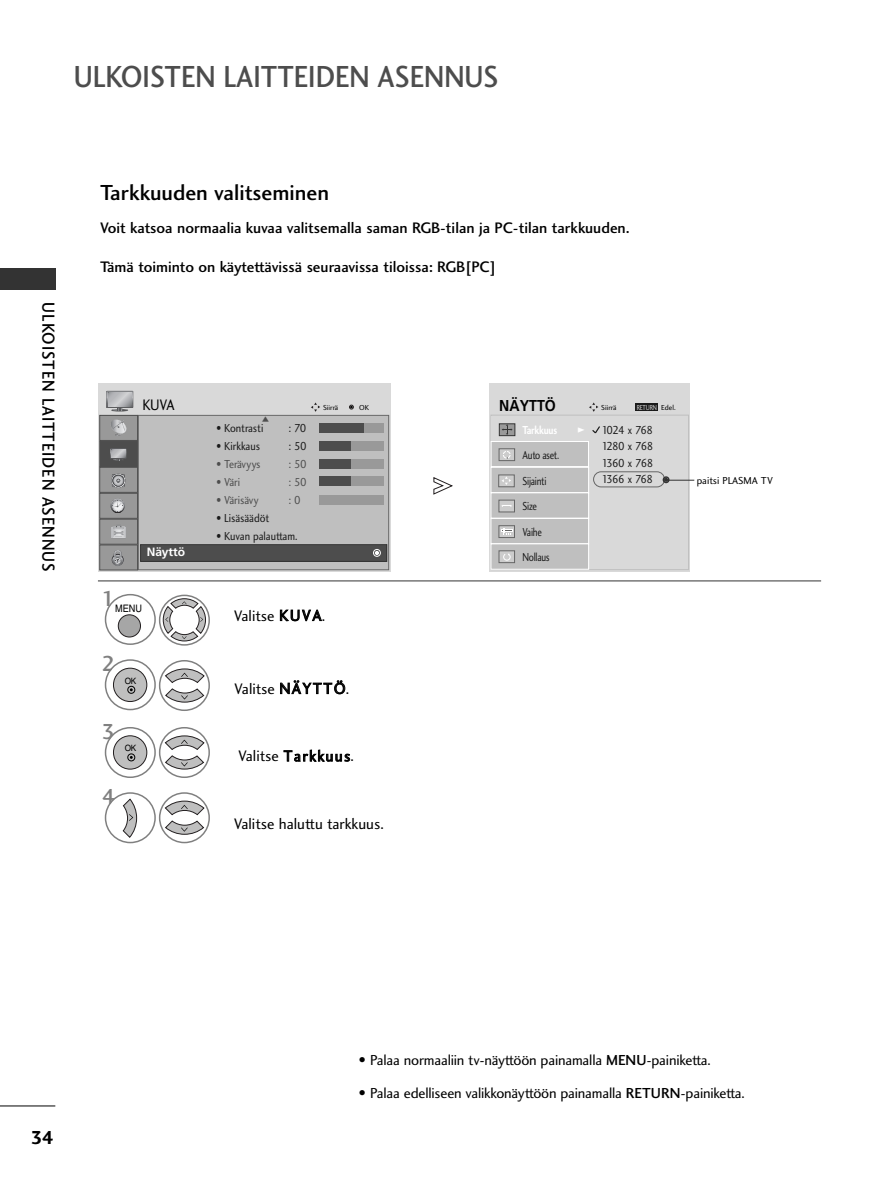
<style>
.page{position:relative;width:893px;height:1190px;background:#fff}
.page>*{position:absolute;margin:0;border:0;box-sizing:border-box;transform-origin:0 0}
.t1{font:31.5px "Charlotte Sans Medium Plain";color:#4d4d4d;scale:.9 1}
.t2{font:22.5px "Charlotte Sans Medium Plain";color:#000}
.t3{font:22.5px "Charlotte Sans Medium Plain";color:#808080}
.t4{font:19.5px "Charlotte Sans Bold Plain";color:#000}
.t5{font:18px "Charlotte Sans Medium Plain";letter-spacing:.06em;color:#000;scale:.9 1}
.t6{font:15.75px "Charlotte Sans Medium Plain";color:#000}
.t7{font:15.75px "Charlotte Sans Book Plain";color:#000}
.t8{font:15.75px "Charlotte Sans Book Plain";letter-spacing:.09em;color:#000}
.t9{font:700 15.75px "Frutiger";color:#000;scale:.9 1}
.t10{font:15.75px "Charlotte Sans Book Plain";color:#000;scale:.9 1}
.t11{font:15px "Charlotte Sans Book Plain";letter-spacing:-.01em;color:#000}
.t12{font:12px/16.5px "Charlotte Sans Book Plain";letter-spacing:-.03em;color:#1a1a1a;text-align:justify;scale:.9 1}
.t13{font:12px/25.5px "Charlotte Sans Book Plain";letter-spacing:-.03em;color:#1a1a1a;scale:.8 1}
.t14{font:12px "Charlotte Sans Book Plain";letter-spacing:-.005em;color:#1a1a1a;scale:.9 1}
.t15{font:12px "Charlotte Sans Book Plain";letter-spacing:-.005em;color:#4d4d4d;scale:.9 1}
.t16{font:12px "Charlotte Sans Book Plain";color:#1a1a1a;scale:.9 1}
.t17{font:12px "Charlotte Sans Book Plain";letter-spacing:-.035em;color:#4d4d4d;scale:.9 1}
.t18{font:12px "Charlotte Sans Bold Plain";letter-spacing:-.03em;color:#fff;scale:.8 1}
.t19{font:700 12px "Frutiger";letter-spacing:-.005em;color:#fff}
.t20{font:10.5px "Charlotte Sans Book Plain";color:#000}
.t21{font:10.35px "Helvetica";color:#000;scale:.89 1}
.t22{font:8.7px "Helvetica";color:#000;scale:.94 1}
.t23{font:7.5px "Charlotte Sans Book Plain";color:#000}
.t24{font:7.5px "Charlotte Sans Book Plain";letter-spacing:-.03em;color:#d9d9d9;scale:.8 1}
.t25{font:6px "FZDING33";color:#4d4d4d;scale:1.25 1}
.t26{font:6px "FZDING33";color:#fff;scale:1.25 1}
.s1{color:#000}
.s2{font-size:15.75px}
.s3{font-family:"Charlotte Sans Medium Plain"}
</style>
<div class="page">
<hr style="left:0;top:1105px;width:55px;height:1px;background:#000">
<div style="left:0;top:268px;width:55px;height:21px;background:#333"></div>
<div style="left:489px;top:383px;width:201px;height:188px;background:#d9d9d9"></div>
<div style="left:490px;top:415px;width:199px;height:155px;border:1px solid #bfbfbf"></div>
<svg style="left:433px;top:477px;width:20px;height:17px"></svg>
<hr style="left:98px;top:580px;width:723px;height:1px;background:#333">
<div style="left:98px;top:383px;width:293px;height:188px;background:#d9d9d9"></div>
<div style="left:100px;top:415px;width:37px;height:25px;background:#999"></div>
<svg style="left:111px;top:419px;width:16px;height:17px"></svg>
<div style="left:99px;top:415px;width:39px;height:25px;border:1px solid #4d4d4d"></div>
<div style="left:100px;top:442px;width:37px;height:24px;background:#4d4d4d"></div>
<svg style="left:110px;top:448px;width:16px;height:10px"></svg>
<svg style="left:111px;top:449px;width:14px;height:11px"></svg>
<div style="left:99px;top:441px;width:39px;height:26px;border:1px solid #4d4d4d"></div>
<div style="left:100px;top:467px;width:37px;height:25px;background:#999"></div>
<svg style="left:111px;top:473px;width:14px;height:14px"></svg>
<div style="left:99px;top:467px;width:39px;height:25px;border:1px solid #4d4d4d"></div>
<div style="left:100px;top:493px;width:37px;height:25px;background:#999"></div>
<svg style="left:111px;top:499px;width:14px;height:14px"></svg>
<div style="left:99px;top:493px;width:39px;height:25px;border:1px solid #4d4d4d"></div>
<div style="left:100px;top:519px;width:37px;height:25px;background:#999"></div>
<svg style="left:111px;top:525px;width:15px;height:13px"></svg>
<div style="left:99px;top:519px;width:39px;height:25px;border:1px solid #4d4d4d"></div>
<div style="left:100px;top:545px;width:37px;height:25px;background:#999"></div>
<svg style="left:112px;top:550px;width:11px;height:16px"></svg>
<div style="left:99px;top:544px;width:39px;height:26px;border:1px solid #4d4d4d"></div>
<svg style="left:106px;top:391px;width:27px;height:17px"></svg>
<svg style="left:131px;top:392px;width:1px;height:15px"></svg>
<svg style="left:108px;top:392px;width:23px;height:19px"></svg>
<svg style="left:311px;top:402px;width:9px;height:10px"></svg>
<div style="left:138px;top:415px;width:250px;height:154px;background:#bfbfbf"></div>
<div style="left:138px;top:415px;width:251px;height:155px;border:1px solid #666"></div>
<svg style="left:349px;top:405px;width:4px;height:4px"></svg>
<div style="left:320px;top:423px;width:64px;height:10px;background:#999"></div>
<div style="left:320px;top:423px;width:44px;height:10px;background:#4d4d4d"></div>
<div style="left:320px;top:441px;width:64px;height:10px;background:#999"></div>
<div style="left:320px;top:441px;width:31px;height:10px;background:#4d4d4d"></div>
<div style="left:320px;top:459px;width:64px;height:10px;background:#999"></div>
<div style="left:320px;top:459px;width:31px;height:10px;background:#4d4d4d"></div>
<div style="left:320px;top:477px;width:64px;height:9px;background:#999"></div>
<div style="left:320px;top:477px;width:31px;height:9px;background:#4d4d4d"></div>
<div style="left:320px;top:495px;width:64px;height:9px;background:#999"></div>
<div style="left:141px;top:545px;width:245px;height:16px;background:#4d4d4d"></div>
<div style="left:140px;top:544px;width:247px;height:18px;border:1px solid #333"></div>
<svg style="left:375px;top:551px;width:4px;height:3px"></svg>
<div style="left:373px;top:549px;width:8px;height:7px;border:1px solid #fff;border-radius:50%"></div>
<svg style="left:589px;top:402px;width:9px;height:10px"></svg>
<div style="left:491px;top:442px;width:97px;height:24px;background:#bfbfbf"></div>
<div style="left:491px;top:441px;width:97px;height:26px;border:1px solid #fff"></div>
<div style="left:499px;top:448px;width:16px;height:13px;background:#ccc;border:1px solid #666"></div>
<svg style="left:503px;top:451px;width:7px;height:7px"></svg>
<div style="left:491px;top:416px;width:97px;height:25px;background:#d9d9d9"></div>
<div style="left:499px;top:423px;width:16px;height:13px;background:#999;border:1px solid #333"></div>
<svg style="left:501px;top:424px;width:11px;height:11px"></svg>
<div style="left:491px;top:467px;width:97px;height:25px;background:#bfbfbf"></div>
<div style="left:490px;top:467px;width:99px;height:26px;border:1px solid #fff"></div>
<div style="left:498px;top:475px;width:16px;height:12px;background:#ccc;border:1px solid #666"></div>
<svg style="left:501px;top:476px;width:10px;height:9px"></svg>
<div style="left:491px;top:493px;width:97px;height:25px;background:#bfbfbf"></div>
<div style="left:490px;top:492px;width:99px;height:26px;border:1px solid #fff"></div>
<div style="left:498px;top:500px;width:16px;height:12px;background:#ccc;border:1px solid #666"></div>
<svg style="left:501px;top:505px;width:11px;height:2px"></svg>
<div style="left:491px;top:519px;width:97px;height:24px;background:#bfbfbf"></div>
<div style="left:490px;top:518px;width:99px;height:26px;border:1px solid #fff"></div>
<div style="left:498px;top:525px;width:16px;height:13px;background:#ccc;border:1px solid #666"></div>
<svg style="left:501px;top:528px;width:11px;height:7px"></svg>
<div style="left:491px;top:544px;width:97px;height:25px;background:#bfbfbf"></div>
<div style="left:490px;top:543px;width:99px;height:26px;border:1px solid #fff"></div>
<svg style="left:499px;top:550px;width:15px;height:13px"></svg>
<svg style="left:503px;top:553px;width:7px;height:7px"></svg>
<svg style="left:592px;top:426px;width:8px;height:8px"></svg>
<svg style="left:104px;top:594px;width:106px;height:52px"></svg>
<svg style="left:104px;top:659px;width:106px;height:185px"></svg>
<div style="left:635px;top:403px;width:23px;height:8px;background:#1a1a1a"></div>
<div style="left:593px;top:471px;width:71px;height:16px;border:1px solid #666;border-radius:8px"></div>
<svg style="left:665px;top:478px;width:29px;height:4px"></svg>
<div style="left:662px;top:476px;width:7px;height:7px;border:2px solid #333;border-radius:50%"></div>
<h1 class="t1" style="left:74px;top:64px;width:473px">ULKOISTEN LAITTEIDEN ASENNUS</h1>
<p class="t5" style="left:55px;top:302px;width:300px;rotate:90deg">ULKOISTEN LAITTEIDEN ASENNUS</p>
<h2 class="t2" style="left:100px;top:184px;width:230px">Tarkkuuden valitseminen</h2>
<p class="t6" style="left:100px;top:222px;width:531px">Voit katsoa normaalia kuvaa valitsemalla saman RGB-tilan ja PC-tilan tarkkuuden.</p>
<p class="t6" style="left:100px;top:261px;width:397px">Tämä toiminto on käytettävissä seuraavissa tiloissa: RGB[PC]</p>
<p class="t10" style="left:142px;top:399px;width:37px">KUVA</p>
<p class="t23" style="left:323px;top:404px;width:17px">Siirrä</p>
<p class="t23" style="left:359px;top:404px;width:12px">OK</p>
<p class="t25" style="left:262px;top:416px;width:7px">D</p>
<p class="t19" style="left:147px;top:547px;width:40px">Näyttö</p>
<h2 class="t3" style="left:102px;top:590px;width:15px">1</h2>
<p class="t21" style="left:115px;top:604px;width:32px">MENU</p>
<h2 class="t3" style="left:102px;top:655px;width:15px">2</h2>
<p class="t22" style="left:125px;top:677px;width:14px">OK</p>
<h2 class="t3" style="left:102px;top:723px;width:15px">3</h2>
<p class="t22" style="left:125px;top:745px;width:14px">OK</p>
<h2 class="t3" style="left:102px;top:788px;width:15px">4</h2>
<p class="t16" style="left:216px;top:423px;width:54px">• Kontrasti</p>
<p class="t12" style="left:289px;top:420px;width:21px">: 70</p>
<p class="t16" style="left:216px;top:441px;width:50px">• Kirkkaus</p>
<p class="t12" style="left:289px;top:438px;width:21px">: 50</p>
<p class="t17" style="left:216px;top:459px;width:50px">• Terävyys</p>
<p class="t15" style="left:289px;top:459px;width:21px">: 50</p>
<p class="t15" style="left:216px;top:477px;width:28px">• Väri</p>
<p class="t15" style="left:289px;top:477px;width:21px">: 50</p>
<p class="t15" style="left:216px;top:495px;width:48px">• Värisävy</p>
<p class="t15" style="left:289px;top:495px;width:15px">: 0</p>
<p class="t14" style="left:216px;top:513px;width:60px">• Lisäsäädöt</p>
<p class="t14" style="left:216px;top:531px;width:91px">• Kuvan palauttam.</p>
<p class="t7" style="left:234px;top:609px;width:93px">Valitse KUVA.</p>
<p class="t7" style="left:234px;top:682px;width:116px">Valitse NÄYTTÖ.</p>
<p class="t8" style="left:238px;top:750px;width:117px">Valitse Tarkkuus.</p>
<p class="t7" style="left:234px;top:817px;width:151px">Valitse haluttu tarkkuus.</p>
<p class="t9" style="left:499px;top:399px;width:64px">NÄYTTÖ</p>
<p class="t23" style="left:601px;top:404px;width:17px">Siirrä</p>
<p class="t18" style="left:522px;top:425px;width:45px">Tarkkuus</p>
<p class="t26" style="left:577px;top:427px;width:7px">G</p>
<p class="t24" style="left:636px;top:404px;width:50px">RETURN <span class="s1">Edel.</span></p>
<p class="t12" style="left:601px;top:422px;width:59px">1024 x 768<br>1280 x 768<br>1360 x 768<br>1366 x 768</p>
<p class="t13" style="left:522px;top:443px;width:47px">Auto aset.</p>
<p class="t13" style="left:522px;top:469px;width:35px">Sijainti<br>Size<br>Vaihe<br>Nollaus</p>
<p class="t20" style="left:696px;top:476px;width:78px">paitsi PLASMA TV</p>
<p class="t4" style="left:31px;top:1129px;width:25px">34</p>
<p class="t11" style="left:359px;top:1053px;width:353px"><span class="s2">•</span> Palaa normaaliin tv-näyttöön painamalla <span class="s3">MENU</span>-painiketta.</p>
<p class="t11" style="left:359px;top:1086px;width:387px"><span class="s2">•</span> Palaa edelliseen valikkonäyttöön painamalla <span class="s3">RETURN</span>-painiketta.</p>
</div>
